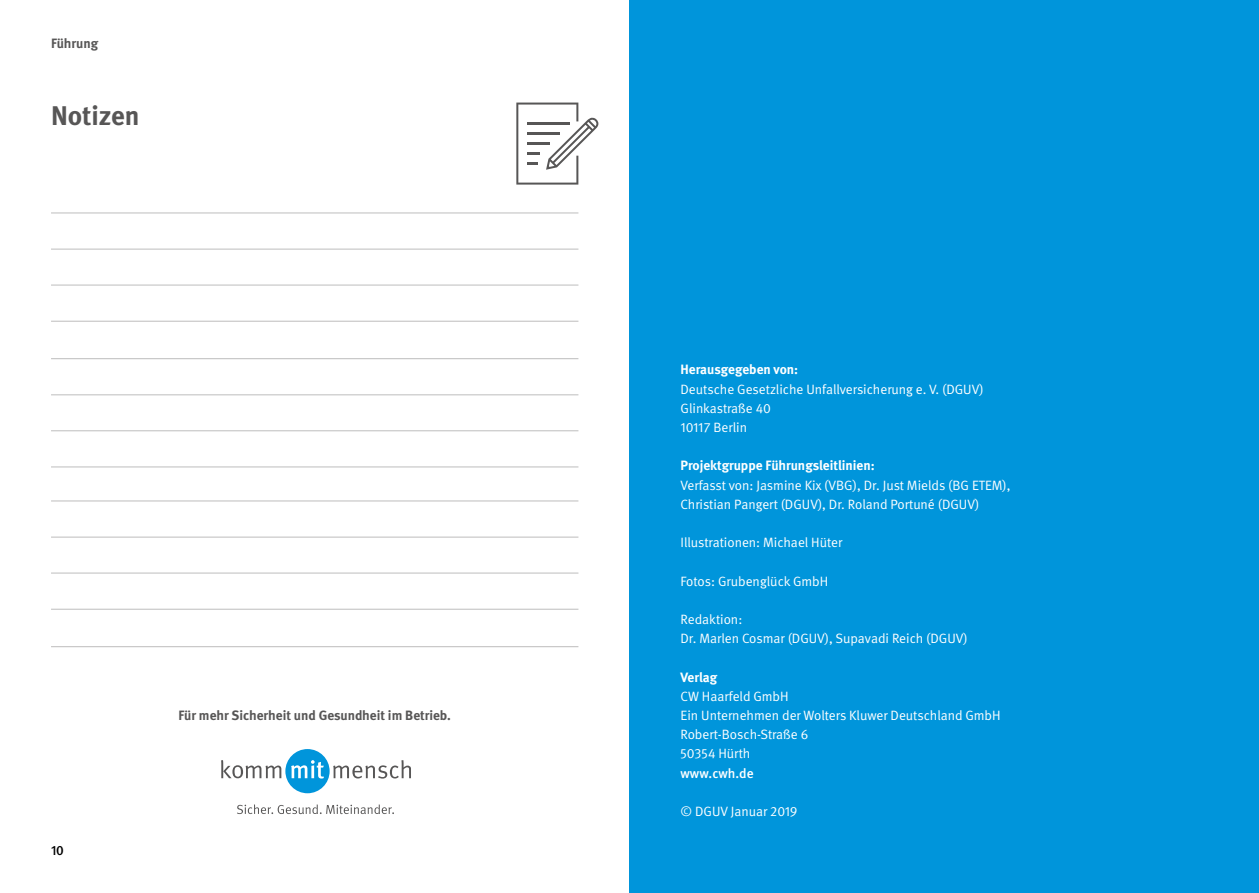
<style>
.page{position:relative;width:1259px;height:893px;background:#fff}
.page>*{position:absolute;margin:0;border:0;box-sizing:border-box;transform-origin:0 0}
.t1{font:700 27px "DGUV Meta";color:#575656}
.t2{font:13.5px/19.2px "DGUV Meta";color:#fff}
.t3{font:700 13.5px "DGUV Meta";color:#fff}
.t4{font:700 13.5px "DGUV Meta";color:#575656}
.t5{font:500 13.5px "DGUV Meta";color:#fff}
.t6{font:500 13.5px "DGUV Meta";color:#000}
</style>
<div class="page">
<div style="left:629px;top:0;width:630px;height:893px;background:#0095db"></div>
<hr style="left:51px;top:213px;width:527px;height:1px;background:#575656">
<hr style="left:51px;top:249px;width:527px;height:1px;background:#575656">
<hr style="left:51px;top:285px;width:527px;height:1px;background:#575656">
<hr style="left:51px;top:321px;width:527px;height:1px;background:#575656">
<hr style="left:51px;top:358px;width:527px;height:1px;background:#575656">
<hr style="left:51px;top:395px;width:527px;height:1px;background:#575656">
<hr style="left:51px;top:431px;width:527px;height:1px;background:#575656">
<hr style="left:51px;top:467px;width:527px;height:1px;background:#575656">
<hr style="left:51px;top:501px;width:527px;height:1px;background:#575656">
<hr style="left:51px;top:537px;width:527px;height:1px;background:#575656">
<hr style="left:51px;top:573px;width:527px;height:1px;background:#575656">
<hr style="left:51px;top:609px;width:527px;height:1px;background:#575656">
<hr style="left:51px;top:646px;width:527px;height:1px;background:#575656">
<svg style="left:516px;top:103px;width:82px;height:82px"></svg>
<hr style="left:527px;top:143px;width:23px;height:2px;background:#575656">
<hr style="left:527px;top:133px;width:33px;height:2px;background:#575656">
<hr style="left:527px;top:123px;width:43px;height:2px;background:#575656">
<svg style="left:221px;top:749px;width:190px;height:44px"></svg>
<svg style="left:237px;top:804px;width:157px;height:10px"></svg>
<p class="t4" style="left:51px;top:35px;width:49px">Führung</p>
<h1 class="t1" style="left:51px;top:99px;width:90px">Notizen</h1>
<p class="t6" style="left:51px;top:842px;width:14px">10</p>
<p class="t4" style="left:178px;top:707px;width:274px">Für mehr Sicherheit und Gesundheit im Betrieb.</p>
<p class="t3" style="left:680px;top:362px;width:119px">Herausgegeben von:</p>
<p class="t2" style="left:680px;top:380px;width:304px">Deutsche Gesetzliche Unfallversicherung e. V. (DGUV)<br>Glinkastraße 40<br>10117 Berlin</p>
<p class="t3" style="left:680px;top:458px;width:196px">Projektgruppe Führungsleitlinien:</p>
<p class="t2" style="left:680px;top:476px;width:332px">Verfasst von: Jasmine Kix (VBG), Dr. Just Mields (BG ETEM),<br>Christian Pangert (DGUV), Dr. Roland Portuné (DGUV)</p>
<p class="t2" style="left:680px;top:533px;width:163px">Illustrationen: Michael Hüter</p>
<p class="t2" style="left:680px;top:572px;width:149px">Fotos: Grubenglück GmbH</p>
<p class="t2" style="left:680px;top:610px;width:289px">Redaktion:<br>Dr. Marlen Cosmar (DGUV), Supavadi Reich (DGUV)</p>
<p class="t3" style="left:680px;top:669px;width:38px">Verlag</p>
<p class="t2" style="left:680px;top:687px;width:322px">CW Haarfeld GmbH<br>Ein Unternehmen der Wolters Kluwer Deutschland GmbH<br>Robert-Bosch-Straße 6<br>50354 Hürth</p>
<p class="t5" style="left:680px;top:765px;width:75px">www.cwh.de</p>
<p class="t2" style="left:680px;top:802px;width:119px">© DGUV Januar 2019</p>
</div>
